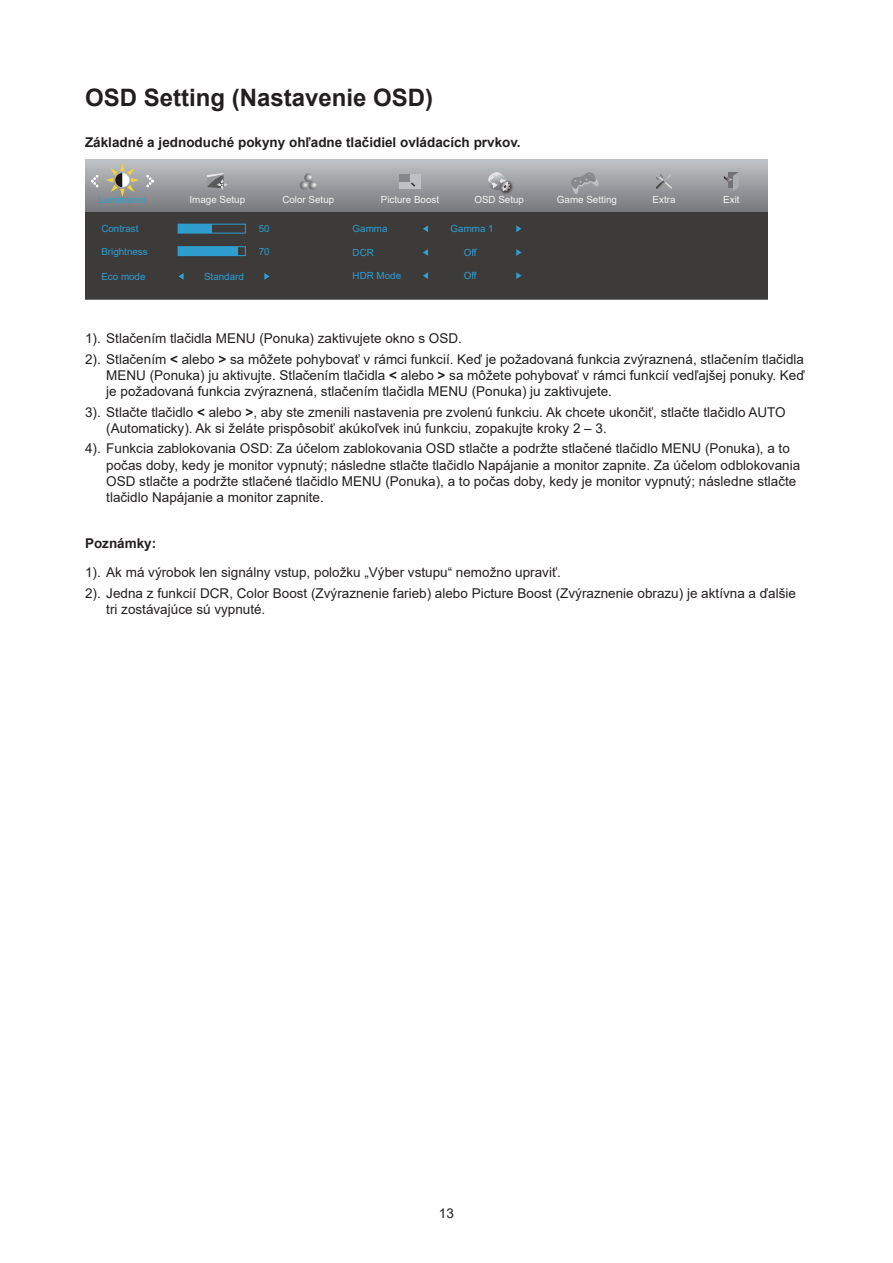
<style>
.page{position:relative;width:893px;height:1263px;background:#fff}
.page>*{position:absolute;margin:0;border:0;box-sizing:border-box;transform-origin:0 0}
.t1{font:700 24px "Arial";color:#231f20}
.t2{font:13.5px/16.2px "Arial";color:#231f20}
.t3{font:700 13.5px "Arial";color:#231f20}
.t4{font:9.75px "Arial";color:#2e9ecf}
.t5{font:9.75px "Arial";color:#f3f3f3}
.s1{font-weight:700}
</style>
<div class="page">
<svg style="left:85px;top:160px;width:683px;height:52px;background:#9a9b9f"></svg>
<div style="left:85px;top:212px;width:683px;height:87px;background:#3d3a3a"></div>
<svg style="left:91px;top:175px;width:8px;height:12px"></svg>
<svg style="left:146px;top:175px;width:8px;height:12px"></svg>
<svg style="left:105px;top:163px;width:34px;height:34px"></svg>
<svg style="left:207px;top:173px;width:21px;height:17px"></svg>
<svg style="left:300px;top:173px;width:17px;height:17px"></svg>
<div style="left:399px;top:174px;width:21px;height:15px;background:#bdc0c4"></div>
<div style="left:399px;top:174px;width:11px;height:8px;background:#85878a"></div>
<svg style="left:411px;top:182px;width:4px;height:5px"></svg>
<img style="left:497px;top:178px;width:18px;height:18px">
<svg style="left:488px;top:172px;width:23px;height:19px"></svg>
<svg style="left:724px;top:172px;width:15px;height:19px"></svg>
<svg style="left:655px;top:174px;width:18px;height:16px"></svg>
<div style="left:178px;top:224px;width:68px;height:9px;border:1px solid #2e9ecf"></div>
<div style="left:178px;top:224px;width:34px;height:9px;background:#2e9ecf"></div>
<div style="left:178px;top:246px;width:68px;height:10px;border:1px solid #2e9ecf"></div>
<div style="left:178px;top:247px;width:59px;height:9px;background:#2e9ecf"></div>
<svg style="left:178px;top:273px;width:6px;height:7px"></svg>
<svg style="left:264px;top:273px;width:6px;height:7px"></svg>
<svg style="left:423px;top:225px;width:5px;height:7px"></svg>
<svg style="left:516px;top:225px;width:6px;height:7px"></svg>
<svg style="left:423px;top:249px;width:5px;height:7px"></svg>
<svg style="left:516px;top:249px;width:6px;height:7px"></svg>
<svg style="left:423px;top:272px;width:5px;height:7px"></svg>
<svg style="left:516px;top:272px;width:6px;height:7px"></svg>
<svg style="left:571px;top:172px;width:28px;height:22px"></svg>
<h1 class="t1" style="left:85px;top:80px;width:350px">OSD Setting (Nastavenie OSD)</h1>
<p class="t3" style="left:85px;top:132px;width:437px">Základné a jednoduché pokyny ohľadne tlačidiel ovládacích prvkov.</p>
<p class="t4" style="left:98px;top:193px;width:50px">Luminance</p>
<p class="t5" style="left:190px;top:193px;width:57px">Image Setup</p>
<p class="t5" style="left:282px;top:193px;width:53px">Color Setup</p>
<p class="t5" style="left:381px;top:193px;width:60px">Picture Boost</p>
<p class="t5" style="left:474px;top:193px;width:51px">OSD Setup</p>
<p class="t5" style="left:557px;top:193px;width:62px">Game Setting</p>
<p class="t5" style="left:653px;top:193px;width:24px">Extra</p>
<p class="t5" style="left:723px;top:193px;width:18px">Exit</p>
<p class="t4" style="left:101px;top:222px;width:39px">Contrast</p>
<p class="t4" style="left:259px;top:222px;width:12px">50</p>
<p class="t4" style="left:101px;top:245px;width:48px">Brightness</p>
<p class="t4" style="left:259px;top:245px;width:12px">70</p>
<p class="t4" style="left:101px;top:270px;width:46px">Eco mode</p>
<p class="t4" style="left:204px;top:270px;width:41px">Standard</p>
<p class="t4" style="left:353px;top:222px;width:36px">Gamma</p>
<p class="t4" style="left:451px;top:222px;width:45px">Gamma 1</p>
<p class="t4" style="left:353px;top:246px;width:23px">DCR</p>
<p class="t4" style="left:464px;top:246px;width:14px">Off</p>
<p class="t4" style="left:353px;top:269px;width:50px">HDR Mode</p>
<p class="t4" style="left:464px;top:269px;width:14px">Off</p>
<p class="t2" style="left:85px;top:328px;width:720px;line-height:20.4px">1). Stlačením tlačidla MENU (Ponuka) zaktivujete okno s OSD.<br>2). Stlačením <span class="s1">&lt;</span> alebo <span class="s1">&gt;</span> sa môžete pohybovať v rámci funkcií. Keď je požadovaná funkcia zvýraznená, stlačením tlačidla</p>
<p class="t2" style="left:106px;top:367px;width:700px">MENU (Ponuka) ju aktivujte. Stlačením tlačidla <span class="s1">&lt;</span> alebo <span class="s1">&gt;</span> sa môžete pohybovať v rámci funkcií vedľajšej ponuky. Keď je požadovaná funkcia zvýraznená, stlačením tlačidla MENU (Ponuka) ju zaktivujete.</p>
<p class="t2" style="left:106px;top:404px;width:681px;text-indent:-21px">3). Stlačte tlačidlo <span class="s1">&lt;</span> alebo <span class="s1">&gt;</span>, aby ste zmenili nastavenia pre zvolenú funkciu. Ak chcete ukončiť, stlačte tlačidlo AUTO (Automaticky). Ak si želáte prispôsobiť akúkoľvek inú funkciu, zopakujte kroky 2 – 3.</p>
<p class="t2" style="left:106px;top:440px;width:695px;text-indent:-21px">4). Funkcia zablokovania OSD: Za účelom zablokovania OSD stlačte a podržte stlačené tlačidlo MENU (Ponuka), a to počas doby, kedy je monitor vypnutý; následne stlačte tlačidlo Napájanie a monitor zapnite. Za účelom odblokovania OSD stlačte a podržte stlačené tlačidlo MENU (Ponuka), a to počas doby, kedy je monitor vypnutý; následne stlačte tlačidlo Napájanie a monitor zapnite.</p>
<p class="t3" style="left:85px;top:534px;width:73px">Poznámky:</p>
<p class="t2" style="left:85px;top:562px;width:712px;line-height:20.4px">1). Ak má výrobok len signálny vstup, položku „Výber vstupu“ nemožno upraviť.<br>2). Jedna z funkcií DCR, Color Boost (Zvýraznenie farieb) alebo Picture Boost (Zvýraznenie obrazu) je aktívna a ďalšie</p>
<p class="t2" style="left:106px;top:601px;width:161px">tri zostávajúce sú vypnuté.</p>
<p class="t2" style="left:439px;top:1205px;width:17px">13</p>
</div>
